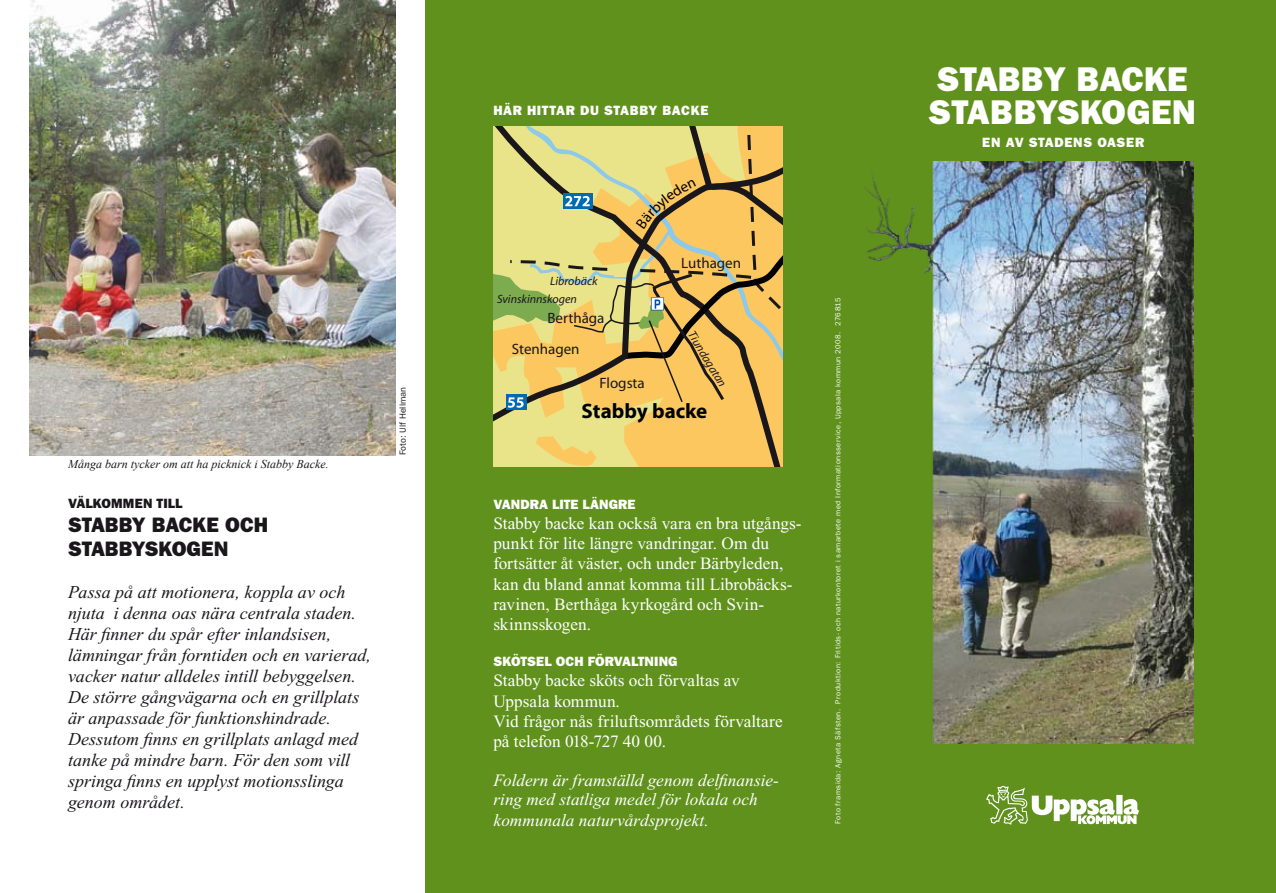
<style>
.page{position:relative;width:1276px;height:893px;background:#fff}
.page>*{position:absolute;margin:0;border:0;box-sizing:border-box;transform-origin:0 0}
.t1{font:800 34.5px/33px "Franklin Gothic";color:#fff}
.t2{font:800 21px/24px "Franklin Gothic";letter-spacing:-.005em;color:#1a171b}
.t3{font:700 21px "Myriad";color:#000}
.t4{font:italic 18px/21px "Times New Roman";color:#1a171b}
.t5{font:17.25px/20.2px "Times New Roman";color:#fff}
.t6{font:italic 17.25px/19.6px "Times New Roman";color:#fff}
.t7{font:15px "Myriad";color:#1a171b}
.t8{font:800 13.5px "Franklin Gothic";letter-spacing:.045em;color:#fff}
.t9{font:800 13.5px "Franklin Gothic";letter-spacing:.015em;color:#fff}
.t10{font:800 13.5px "Franklin Gothic";letter-spacing:.005em;color:#1a171b}
.t11{font:italic 12px "Times New Roman";color:#1a171b}
.t12{font:italic 12px "Myriad";color:#1a171b}
.t13{font:9px "Franklin Gothic";color:#1a171b}
.t14{font:7.5px "Franklin Gothic";letter-spacing:.065em;color:#fff}
</style>
<div class="page">
<img style="left:850px;top:161px;width:343px;height:583px">
<div style="left:425px;top:0;width:425px;height:893px;background:#5f911c"></div>
<div style="left:1193px;top:78px;width:83px;height:719px;background:#5f911c"></div>
<div style="left:850px;top:0;width:426px;height:161px;background:#5f911c"></div>
<img style="left:30px;top:0;width:365px;height:455px">
<svg style="left:493px;top:408px;width:289px;height:59px;background:#edcd6e"></svg>
<div style="left:506px;top:395px;width:20px;height:15px;background:#006ab2"></div>
<div style="left:850px;top:744px;width:426px;height:149px;background:#5f911c"></div>
<svg style="left:986px;top:786px;width:153px;height:39px"></svg>
<svg style="left:493px;top:129px;width:289px;height:279px;background:#d6be6c"></svg>
<p class="t11" style="left:68px;top:455px;width:262px">Många barn tycker om att ha picknick i Stabby Backe.</p>
<p class="t10" style="left:68px;top:496px;width:116px">VÄLKOMMEN TILL</p>
<p class="t2" style="left:68px;top:513px;width:202px">STABBY BACKE OCH<br>STABBYSKOGEN</p>
<p class="t4" style="left:68px;top:582px;width:304px">Passa på att motionera, koppla av och njuta i denna oas nära centrala staden.<br>Här finner du spår efter inlandsisen, lämningar från forntiden och en varierad, vacker natur alldeles intill bebyggelsen.<br>De större gångvägarna och en grillplats är anpassade för funktionshindrade.<br>Dessutom finns en grillplats anlagd med tanke på mindre barn. För den som vill springa finns en upplyst motionsslinga genom området.</p>
<p class="t13" style="left:397px;top:455px;width:69px;rotate:-90deg">Foto: Ulf Hellman</p>
<p class="t8" style="left:493px;top:103px;width:217px">HÄR HITTAR DU STABBY BACKE</p>
<p class="t12" style="left:550px;top:275px;width:49px">Librobäck</p>
<p class="t7" style="left:547px;top:310px;width:59px">Berthåga</p>
<p class="t12" style="left:497px;top:293px;width:81px">Svinskinnskogen</p>
<p class="t7" style="left:512px;top:342px;width:69px">Stenhagen</p>
<p class="t7" style="left:599px;top:375px;width:47px">Flogsta</p>
<p class="t7" style="left:681px;top:255px;width:61px">Luthagen</p>
<p class="t12" style="left:696px;top:329px;width:64px;rotate:59deg">Tiundagatan</p>
<p class="t3" style="left:581px;top:400px;width:127px">Stabby backe</p>
<p class="t9" style="left:493px;top:496px;width:144px">VANDRA LITE LÄNGRE</p>
<p class="t5" style="left:493px;top:513px;width:310px">Stabby backe kan också vara en bra utgångs&shy;punkt för lite längre vandringar. Om du fortsätter åt väster, och under Bärbyleden, kan du bland annat komma till Librobäcks&shy;ravinen, Berthåga kyrkogård och Svin&shy;skinnsskogen.</p>
<p class="t9" style="left:493px;top:653px;width:186px">SKÖTSEL OCH FÖRVALTNING</p>
<p class="t5" style="left:493px;top:670px;width:291px">Stabby backe sköts och förvaltas av<br>Uppsala kommun.<br>Vid frågor nås friluftsområdets förvaltare på telefon 018-727 40 00.</p>
<p class="t6" style="left:493px;top:771px;width:287px">Foldern är framställd genom delfinansie&shy;ring med statliga medel för lokala och kommunala naturvårdsprojekt.</p>
<p class="t14" style="left:833px;top:824px;width:528px;rotate:-90deg">Foto framsida: Agneta Säfsten. Produktion: Fritids- och naturkontoret i samarbete med Informationsservice, Uppsala kommun 2008. 276815</p>
<h1 class="t1" style="left:928px;top:63px;width:269px">STABBY BACKE<br>STABBYSKOGEN</h1>
<p class="t8" style="left:982px;top:135px;width:163px">EN AV STADENS OASER</p>
</div>
